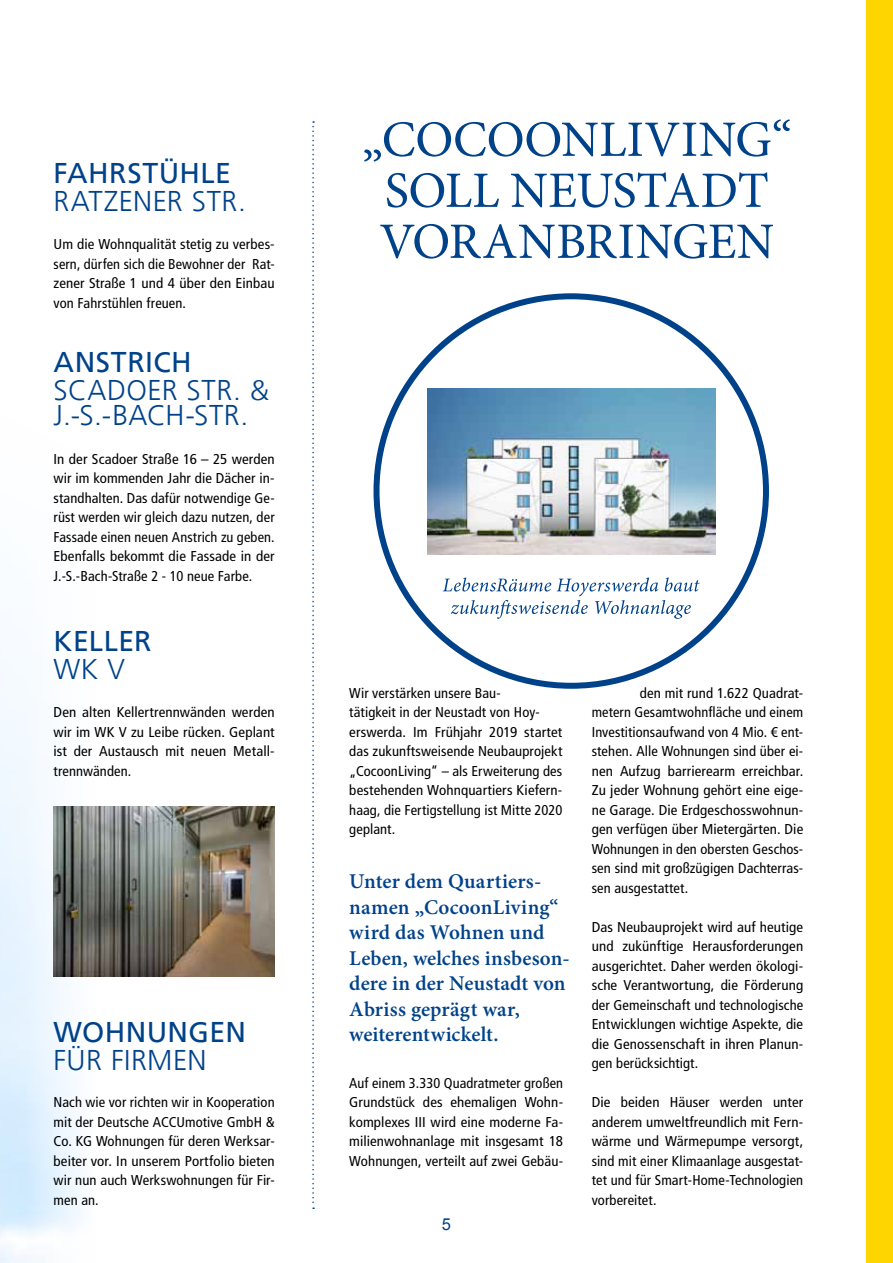
<style>
.page{position:relative;width:893px;height:1263px;background:#fff}
.page>*{position:absolute;margin:0;border:0;box-sizing:border-box;transform-origin:0 0}
.t1{font:51px/51px "Minion Pro";letter-spacing:-.005em;color:#004289;text-align:center}
.t2{font:300 28.5px/25.5px "Frutiger LT";letter-spacing:.015em;color:#004289}
.t3{font:28.5px "Frutiger LT";letter-spacing:.015em;color:#004289}
.t4{font:600 21px/25.5px "Minion Pro";letter-spacing:.005em;color:#004289}
.t5{font:16.5px "Arial";color:#004289}
.t6{font:condensed 14.25px/19.5px "Frutiger LT";letter-spacing:.005em;color:#000;text-align:justify;scale:1.05 1}
.t7{font:condensed 14.25px/19.5px "Frutiger LT";letter-spacing:.005em;color:#000;text-align:justify}
.t8{font:condensed 14.25px/19.5px "Frutiger LT";letter-spacing:.005em;color:#000;text-align:justify;scale:1.04 1}
</style>
<div class="page">
<div style="left:867px;top:0;width:26px;height:1263px;background:#ffd500"></div>
<img style="left:54px;top:806px;width:221px;height:170px">
<svg style="left:443px;top:577px;width:257px;height:42px"></svg>
<img style="left:427px;top:389px;width:288px;height:165px">
<svg style="left:312px;top:121px;width:2px;height:1088px"></svg>
<h2 class="t3" style="left:54px;top:156px;width:179px">FAHRSTÜHLE</h2>
<h2 class="t2" style="left:54px;top:189px;width:194px">RATZENER STR.</h2>
<p class="t6" style="left:54px;top:234px;width:212px">Um die Wohnqualität stetig zu verbes&shy;sern, dürfen sich die Bewohner der Rat&shy;zener Straße 1 und 4 über den Einbau von Fahrstühlen freuen.</p>
<h2 class="t3" style="left:54px;top:345px;width:140px">ANSTRICH</h2>
<h2 class="t2" style="left:54px;top:378px;width:217px">SCADOER STR. &amp;<br>J.-S.-BACH-STR.</h2>
<p class="t6" style="left:54px;top:449px;width:212px">In der Scadoer Straße 16 – 25 werden wir im kommenden Jahr die Dächer in&shy;standhalten. Das dafür notwendige Ge&shy;rüst werden wir gleich dazu nutzen, der Fassade einen neuen Anstrich zu geben.<br>Ebenfalls bekommt die Fassade in der J.-S.-Bach-Straße 2 - 10 neue Farbe.</p>
<h2 class="t3" style="left:54px;top:624px;width:100px">KELLER</h2>
<h2 class="t2" style="left:54px;top:657px;width:73px">WK V</h2>
<p class="t6" style="left:54px;top:702px;width:212px">Den alten Kellertrennwänden werden wir im WK V zu Leibe rücken. Geplant ist der Austausch mit neuen Metall&shy;trennwänden.</p>
<h2 class="t3" style="left:54px;top:1015px;width:194px">WOHNUNGEN</h2>
<h2 class="t2" style="left:54px;top:1048px;width:154px">FÜR FIRMEN</h2>
<p class="t7" style="left:54px;top:1092px;width:223px">Nach wie vor richten wir in Kooperation mit der Deutsche ACCUmotive GmbH &amp; Co. KG Wohnungen für deren Werksar&shy;beiter vor. In unserem Portfolio bieten wir nun auch Werkswohnungen für Fir&shy;men an.</p>
<h1 class="t1" style="left:362px;top:114px;width:432px">„COCOONLIVING“<br>SOLL NEUSTADT<br>VORANBRINGEN</h1>
<p class="t7" style="left:349px;top:683px;width:215px;text-align:left">Wir verstärken unsere Bau-<br>tätigkeit in der Neustadt von Hoy&shy;erswerda. Im Frühjahr 2019 startet das zukunftsweisende Neubauprojekt „CocoonLiving“ – als Erweiterung des bestehenden Wohnquartiers Kiefern&shy;haag, die Fertigstellung ist Mitte 2020 geplant.</p>
<h3 class="t4" style="left:349px;top:869px;width:222px">Unter dem Quartiers&shy;namen „CocoonLiving“ wird das Wohnen und<br>Leben, welches insbeson&shy;dere in der Neustadt von<br>Abriss geprägt war, weiterentwickelt.</h3>
<p class="t7" style="left:349px;top:1073px;width:215px">Auf einem 3.330 Quadratmeter großen Grundstück des ehemaligen Wohn&shy;komplexes III wird eine moderne Fa&shy;milienwohnanlage mit insgesamt 18<br>Wohnungen, verteilt auf zwei Gebäu-</p>
<p class="t5" style="left:442px;top:1214px;width:11px">5</p>
<p class="t8" style="left:592px;top:683px;width:205px;text-indent:48px">den mit rund 1.622 Quadrat&shy;metern Gesamtwohnfläche und einem Investitionsaufwand von 4 Mio. € ent&shy;stehen. Alle Wohnungen sind über ei&shy;nen Aufzug barrierearm erreichbar.<br>Zu jeder Wohnung gehört eine eige&shy;ne Garage. Die Erdgeschosswohnun&shy;gen verfügen über Mietergärten. Die Wohnungen in den obersten Geschos&shy;sen sind mit großzügigen Dachterras&shy;sen ausgestattet.</p>
<p class="t6" style="left:592px;top:917px;width:203px">Das Neubauprojekt wird auf heutige und zukünftige Herausforderungen ausgerichtet. Daher werden ökologi&shy;sche Verantwortung, die Förderung der Gemeinschaft und technologische Entwicklungen wichtige Aspekte, die die Genossenschaft in ihren Planun&shy;gen berücksichtigt.</p>
<p class="t6" style="left:592px;top:1092px;width:203px">Die beiden Häuser werden unter anderem umweltfreundlich mit Fern&shy;wärme und Wärmepumpe versorgt, sind mit einer Klimaanlage ausgestat&shy;tet und für Smart-Home-Technologien vorbereitet.</p>
</div>
